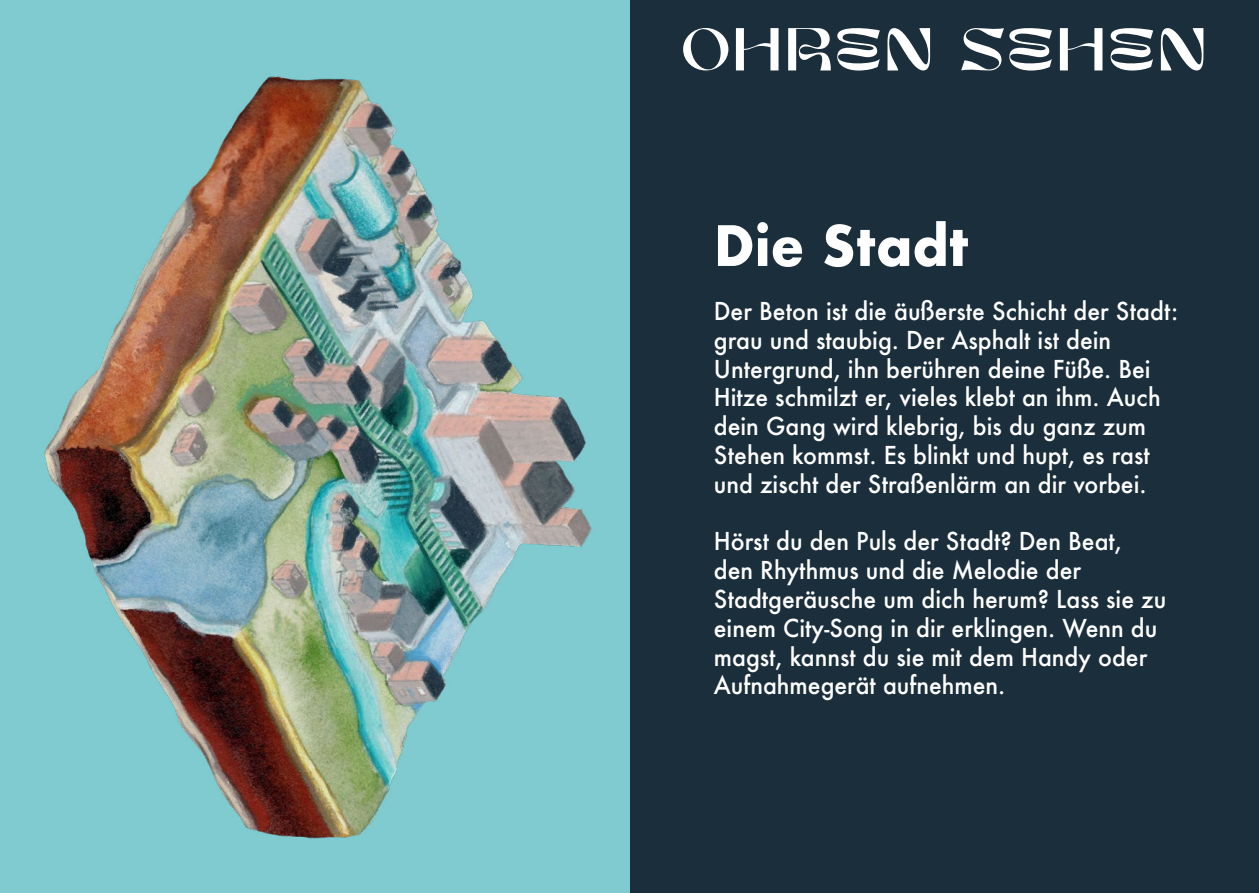
<style>
.page{position:relative;width:1259px;height:893px;background:#fff}
.page>*{position:absolute;margin:0;border:0;box-sizing:border-box;transform-origin:0 0}
.t1{font:60.6px "Moon Dream";color:#fff}
.t2{font:700 54px "Futura";color:#fff;scale:.96 1}
.t3{font:500 24px/28.8px "Futura";color:#fff;scale:.96 1}
</style>
<div class="page">
<div style="left:629px;top:0;width:630px;height:893px;background:#1b2e3c"></div>
<div style="left:0;top:0;width:629px;height:893px;background:#80cbcf"></div>
<img style="left:44px;top:76px;width:548px;height:763px">
<h1 class="t1" style="left:680px;top:18px;width:529px">OHREN SEHEN</h1>
<h2 class="t2" style="left:714px;top:207px;width:266px">Die Stadt</h2>
<p class="t3" style="left:714px;top:296px;width:485px">Der Beton ist die äußerste Schicht der Stadt: grau und staubig. Der Asphalt ist dein Untergrund, ihn berühren deine Füße. Bei Hitze schmilzt er, vieles klebt an ihm. Auch dein Gang wird klebrig, bis du ganz zum Stehen kommst. Es blinkt und hupt, es rast und zischt der Straßenlärm an dir vorbei.</p>
<p class="t3" style="left:714px;top:527px;width:473px">Hörst du den Puls der Stadt? Den Beat, den Rhythmus und die Melodie der Stadtgeräusche um dich herum? Lass sie zu einem City-Song in dir erklingen. Wenn du magst, kannst du sie mit dem Handy oder Aufnahmegerät aufnehmen.</p>
</div>
